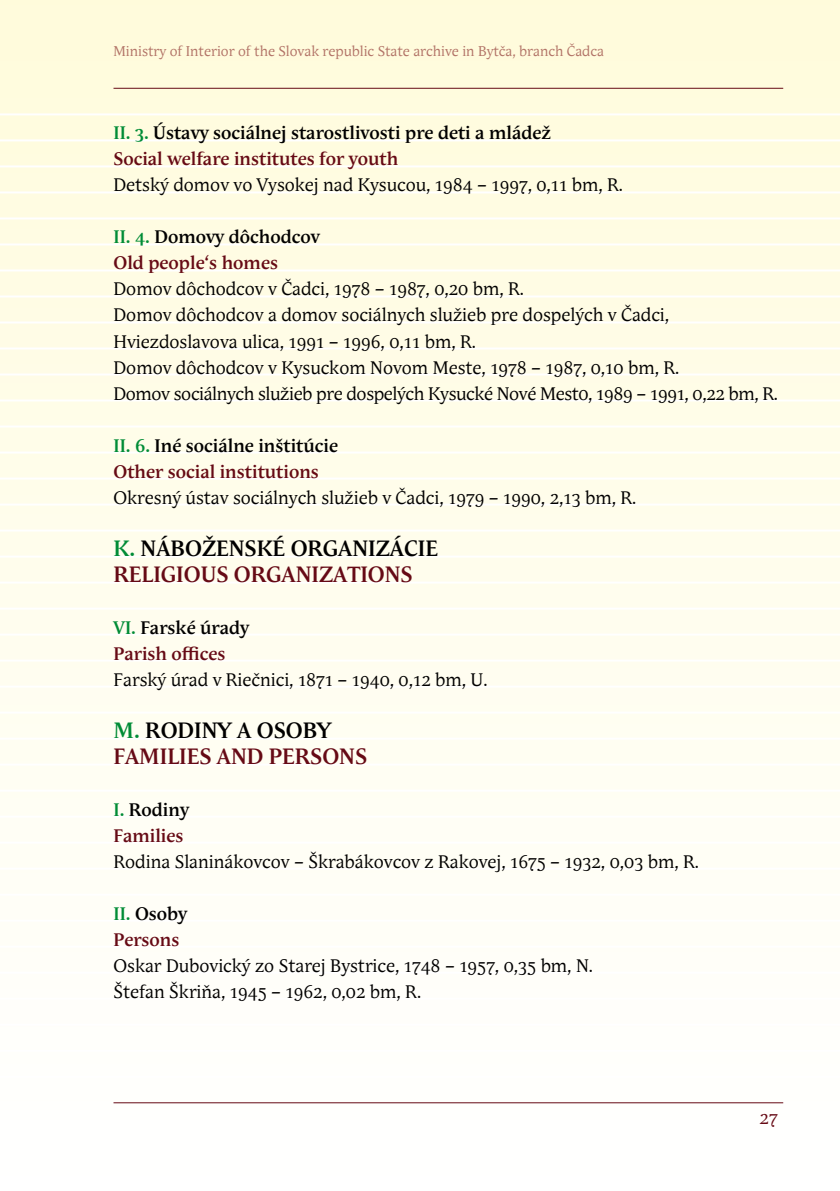
<style>
.page{position:relative;width:840px;height:1191px;background:#fff}
.page>*{position:absolute;margin:0;border:0;box-sizing:border-box;transform-origin:0 0}
.t1{font:700 22px/26px "Andulka";color:#660a15}
.t2{font:18px/26px "Andulka";color:#000}
.t3{font:700 18px/26px "Andulka";color:#660a15}
.t4{font:700 18px/26px "Andulka";color:#000}
.t5{font:18px "Andulka";color:#660a15}
.t6{font:14px "Andulka";color:#b27367}
.s1{color:#008c36}
.s2{color:#660a15}
.s3{color:#000}
</style>
<div class="page">
<div style="left:0;top:0;width:839px;height:1191px;background:linear-gradient(to bottom,#fffbdb,#fff)"></div>
<hr style="left:0;top:113px;width:839px;height:2px;background:#fff">
<hr style="left:0;top:139px;width:839px;height:2px;background:#fff">
<hr style="left:0;top:165px;width:839px;height:2px;background:#fff">
<hr style="left:0;top:191px;width:839px;height:2px;background:#fff">
<hr style="left:0;top:217px;width:839px;height:2px;background:#fff">
<hr style="left:0;top:243px;width:839px;height:2px;background:#fff">
<hr style="left:0;top:269px;width:839px;height:2px;background:#fff">
<hr style="left:0;top:295px;width:839px;height:2px;background:#fff">
<hr style="left:0;top:321px;width:839px;height:2px;background:#fff">
<hr style="left:0;top:347px;width:839px;height:2px;background:#fff">
<hr style="left:0;top:373px;width:839px;height:2px;background:#fff">
<hr style="left:0;top:399px;width:839px;height:2px;background:#fff">
<hr style="left:0;top:425px;width:839px;height:2px;background:#fff">
<hr style="left:0;top:451px;width:839px;height:2px;background:#fff">
<hr style="left:0;top:477px;width:839px;height:2px;background:#fff">
<hr style="left:0;top:503px;width:839px;height:2px;background:#fff">
<hr style="left:0;top:529px;width:839px;height:2px;background:#fff">
<hr style="left:0;top:555px;width:839px;height:2px;background:#fff">
<hr style="left:0;top:581px;width:839px;height:2px;background:#fff">
<hr style="left:0;top:607px;width:839px;height:2px;background:#fff">
<hr style="left:0;top:633px;width:839px;height:2px;background:#fff">
<hr style="left:0;top:659px;width:839px;height:2px;background:#fff">
<hr style="left:0;top:685px;width:839px;height:2px;background:#fff">
<hr style="left:0;top:711px;width:839px;height:2px;background:#fff">
<hr style="left:0;top:737px;width:839px;height:2px;background:#fff">
<hr style="left:0;top:763px;width:839px;height:2px;background:#fff">
<hr style="left:0;top:789px;width:839px;height:2px;background:#fff">
<hr style="left:0;top:815px;width:839px;height:2px;background:#fff">
<hr style="left:0;top:841px;width:839px;height:2px;background:#fff">
<hr style="left:0;top:867px;width:839px;height:2px;background:#fff">
<hr style="left:0;top:893px;width:839px;height:2px;background:#fff">
<hr style="left:0;top:919px;width:839px;height:2px;background:#fff">
<hr style="left:0;top:945px;width:839px;height:2px;background:#fff">
<hr style="left:0;top:971px;width:839px;height:2px;background:#fff">
<hr style="left:0;top:997px;width:839px;height:2px;background:#fff">
<hr style="left:0;top:1023px;width:839px;height:2px;background:#fff">
<hr style="left:0;top:1049px;width:839px;height:2px;background:#fff">
<hr style="left:0;top:1075px;width:839px;height:2px;background:#fff">
<hr style="left:113px;top:88px;width:669px;height:1px;background:#660a15">
<hr style="left:113px;top:1102px;width:669px;height:1px;background:#660a15">
<p class="t6" style="left:113px;top:43px;width:491px">Ministry of Interior of the Slovak republic State archive in Bytča, branch Čadca</p>
<p class="t4" style="left:113px;top:121px;width:439px"><span class="s1">II. 3.</span> Ústavy sociálnej starostlivosti pre deti a mládež<br><span class="s2">Social welfare institutes for youth</span></p>
<p class="t2" style="left:113px;top:173px;width:511px">Detský domov vo Vysokej nad Kysucou, 1984 – 1997, 0,11 bm, R.</p>
<p class="t3" style="left:113px;top:225px;width:207px"><span class="s1">II. 4.</span> <span class="s3">Domovy dôchodcov<br></span>Old people‘s homes</p>
<p class="t2" style="left:113px;top:277px;width:665px">Domov dôchodcov v Čadci, 1978 – 1987, 0,20 bm, R.<br>Domov dôchodcov a domov sociálnych služieb pre dospelých v Čadci, Hviezdoslavova ulica, 1991 – 1996, 0,11 bm, R.<br>Domov dôchodcov v Kysuckom Novom Meste, 1978 – 1987, 0,10 bm, R.<br>Domov sociálnych služieb pre dospelých Kysucké Nové Mest0, 1989 – 1991, 0,22 bm, R.</p>
<p class="t3" style="left:113px;top:433px;width:226px"><span class="s1">II. 6.</span> <span class="s3">Iné sociálne inštitúcie<br></span>Other social institutions</p>
<p class="t2" style="left:113px;top:485px;width:524px">Okresný ústav sociálnych služieb v Čadci, 1979 – 1990, 2,13 bm, R.</p>
<p class="t1" style="left:113px;top:536px;width:326px"><span class="s1">K.</span> <span class="s3">NÁBOŽENSKÉ ORGANIZÁCIE<br></span>RELIGIOUS ORGANIZATIONS</p>
<p class="t3" style="left:113px;top:615px;width:137px"><span class="s1">VI.</span> <span class="s3">Farské úrady<br></span>Parish offices</p>
<p class="t2" style="left:113px;top:667px;width:375px">Farský úrad v Riečnici, 1871 – 1940, 0,12 bm, U.</p>
<p class="t1" style="left:113px;top:718px;width:255px"><span class="s1">M.</span> <span class="s3">RODINY A OSOBY<br></span>FAMILIES AND PERSONS</p>
<p class="t3" style="left:113px;top:797px;width:77px"><span class="s1">I.</span> <span class="s3">Rodiny<br></span>Families</p>
<p class="t2" style="left:113px;top:849px;width:586px">Rodina Slaninákovcov – Škrabákovcov z Rakovej, 1675 – 1932, 0,03 bm, R.</p>
<p class="t3" style="left:113px;top:901px;width:75px"><span class="s1">II.</span> <span class="s3">Osoby<br></span>Persons</p>
<p class="t2" style="left:113px;top:953px;width:480px">Oskar Dubovický zo Starej Bystrice, 1748 – 1957, 0,35 bm, N.<br>Štefan Škriňa, 1945 – 1962, 0,02 bm, R.</p>
<p class="t5" style="left:759px;top:1107px;width:20px">27</p>
</div>
